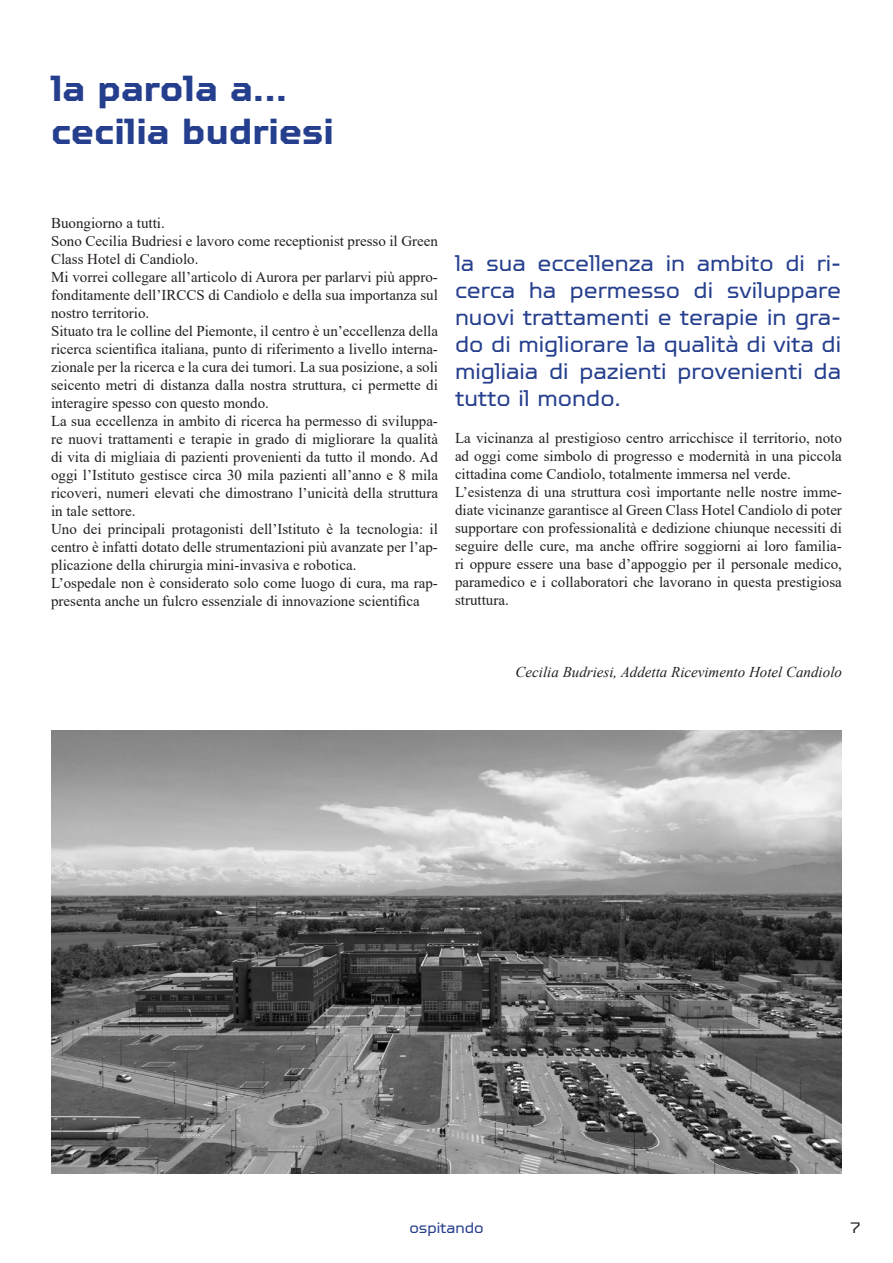
<style>
.page{position:relative;width:893px;height:1263px;background:#fff}
.page>*{position:absolute;margin:0;border:0;box-sizing:border-box;transform-origin:0 0}
.t1{font:700 36px "TT Octosquares Trl";color:#253f8e}
.t2{font:22.5px/27px "TT Octosquares Trl";color:#253f8e;text-align:justify}
.t3{font:15px/18px "Times New Roman";color:#231f20;text-align:justify}
.t4{font:italic 15px "Times New Roman";color:#231f20}
.t5{font:15px "TT Octosquares Trl";color:#253f8e}
.t6{font:15px "TT Octosquares Trl";color:#231f20}
</style>
<div class="page">
<img style="left:51px;top:730px;width:791px;height:444px">
<p class="t1" style="left:51px;top:67px;width:238px">la parola a...</p>
<p class="t1" style="left:51px;top:110px;width:284px">cecilia budriesi</p>
<p class="t3" style="left:51px;top:213px;width:115px">Buongiorno a tutti.</p>
<p class="t3" style="left:51px;top:231px;width:388px">Sono Cecilia Budriesi e lavoro come receptionist presso il Green<br>Class Hotel di Candiolo.</p>
<p class="t3" style="left:51px;top:267px;width:388px">Mi vorrei collegare all’articolo di Aurora per parlarvi più appro&shy;fonditamente dell’IRCCS di Candiolo e della sua importanza sul nostro territorio.</p>
<p class="t3" style="left:51px;top:321px;width:388px">Situato tra le colline del Piemonte, il centro è un’eccellenza della ricerca scientifica italiana, punto di riferimento a livello interna&shy;zionale per la ricerca e la cura dei tumori. La sua posizione, a soli seicento metri di distanza dalla nostra struttura, ci permette di interagire spesso con questo mondo.</p>
<p class="t3" style="left:51px;top:411px;width:388px">La sua eccellenza in ambito di ricerca ha permesso di sviluppa&shy;re nuovi trattamenti e terapie in grado di migliorare la qualità di vita di migliaia di pazienti provenienti da tutto il mondo. Ad oggi l’Istituto gestisce circa 30 mila pazienti all’anno e 8 mila ricoveri, numeri elevati che dimostrano l’unicità della struttura in tale settore.</p>
<p class="t3" style="left:51px;top:519px;width:388px">Uno dei principali protagonisti dell’Istituto è la tecnologia: il centro è infatti dotato delle strumentazioni più avanzate per l’ap&shy;plicazione della chirurgia mini-invasiva e robotica.</p>
<p class="t3" style="left:51px;top:573px;width:388px">L’ospedale non è considerato solo come luogo di cura, ma rap&shy;presenta anche un fulcro essenziale di innovazione scientifica</p>
<p class="t2" style="left:455px;top:250px;width:388px">la sua eccellenza in ambito di ri&shy;cerca ha permesso di sviluppare nuovi trattamenti e terapie in gra&shy;do di migliorare la qualità di vita di migliaia di pazienti provenienti da tutto il mondo.</p>
<p class="t3" style="left:455px;top:429px;width:388px">La vicinanza al prestigioso centro arricchisce il territorio, noto ad oggi come simbolo di progresso e modernità in una piccola cittadina come Candiolo, totalmente immersa nel verde.</p>
<p class="t3" style="left:455px;top:483px;width:388px">L’esistenza di una struttura così importante nelle nostre imme&shy;diate vicinanze garantisce al Green Class Hotel Candiolo di poter supportare con professionalità e dedizione chiunque necessiti di seguire delle cure, ma anche offrire soggiorni ai loro familia&shy;ri oppure essere una base d’appoggio per il personale medico, paramedico e i collaboratori che lavorano in questa prestigiosa struttura.</p>
<p class="t4" style="left:516px;top:662px;width:328px">Cecilia Budriesi, Addetta Ricevimento Hotel Candiolo</p>
<p class="t5" style="left:409px;top:1219px;width:76px">ospitando</p>
<p class="t6" style="left:850px;top:1219px;width:11px">7</p>
</div>
